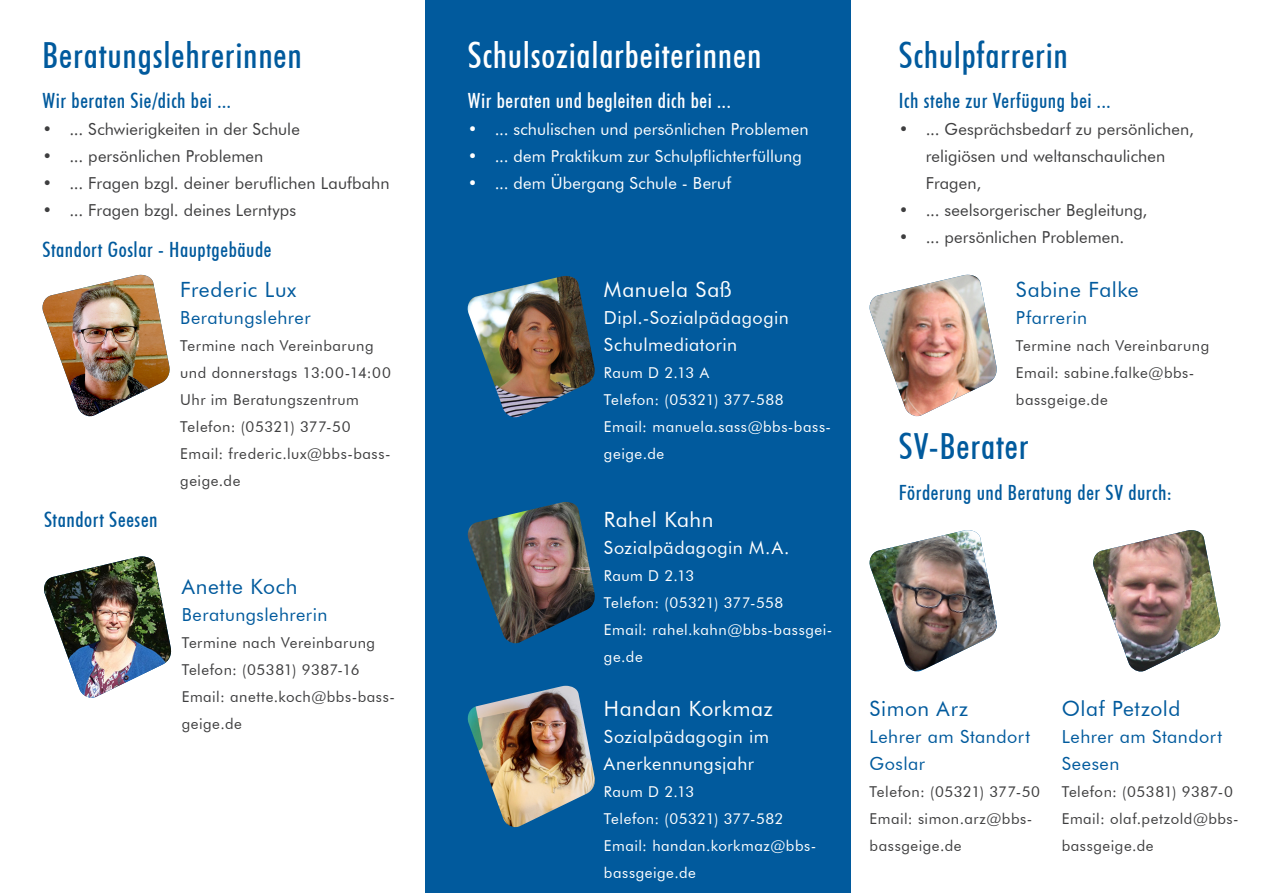
<style>
.page{position:relative;width:1263px;height:893px;background:#fff}
.page>*{position:absolute;margin:0;border:0;box-sizing:border-box;transform-origin:0 0}
.Bassgeige_Headline{font:500 condensed 36px "Futura BT";letter-spacing:.025em;color:#015a9d}
.Bassgeige_Headline-2{font:500 condensed 36px "Futura BT";letter-spacing:.02em;color:#fff}
.Bassgeige_Zwischenhead{font:500 condensed 21px "Futura BT";letter-spacing:.025em;color:#015a9d}
.Bassgeige_Zwischenhead-2{font:21px "Futura BT";letter-spacing:.025em;color:#015a9d}
.Bassgeige_Zwischenhead-3{font:500 condensed 21px "Futura BT";letter-spacing:.025em;color:#fff}
.Bassgeige_Zwischenhead-4{font:21px "Futura BT";letter-spacing:.025em;color:#fff}
.Bassgeige_Zwischenhead-5{font:18px "Futura BT";letter-spacing:.025em;color:#fff}
.Bassgeige_Zwischenhead-6{font:18px/27px "Futura BT";letter-spacing:.03em;color:#015a9d}
.t1{font:16.5px/27px "Futura BT";letter-spacing:.005em;color:#3e3e3f}
.t2{font:16.5px "Futura BT";letter-spacing:.005em;color:#fff}
.Bassgeige_Zwischenhead-7{font:15px/27px "Futura BT";letter-spacing:.035em;color:#3e3e3f}
.Bassgeige_Zwischenhead-8{font:15px/27px "Futura BT";letter-spacing:.035em;color:#fff}
</style>
<div class="page">
<div style="left:425px;top:0;width:425px;height:893px;background:#015a9d"></div>
<img style="left:42px;top:275px;width:128px;height:142px">
<img style="left:44px;top:556px;width:128px;height:142px">
<img style="left:869px;top:275px;width:128px;height:142px">
<img style="left:467px;top:276px;width:128px;height:142px">
<img style="left:467px;top:502px;width:128px;height:142px">
<img style="left:467px;top:686px;width:128px;height:142px">
<img style="left:869px;top:530px;width:128px;height:141px">
<img style="left:1093px;top:530px;width:128px;height:142px">
<p class="Bassgeige_Headline" style="left:43px;top:33px;width:261px">Beratungslehrerinnen</p>
<p class="Bassgeige_Headline-2" style="left:468px;top:33px;width:295px">Schulsozialarbeiterinnen</p>
<p class="Bassgeige_Headline" style="left:899px;top:33px;width:171px">Schulpfarrerin</p>
<p class="Bassgeige_Zwischenhead" style="left:43px;top:88px;width:190px">Wir beraten Sie/dich bei ...</p>
<p class="t1" style="left:43px;top:116px;width:259px">• ... Schwierigkeiten in der Schule</p>
<p class="t1" style="left:43px;top:143px;width:222px">• ... persönlichen Problemen</p>
<p class="t1" style="left:43px;top:170px;width:349px">• ... Fragen bzgl. deiner beruflichen Laufbahn</p>
<p class="t1" style="left:43px;top:197px;width:255px">• ... Fragen bzgl. deines Lerntyps</p>
<p class="Bassgeige_Zwischenhead" style="left:899px;top:88px;width:213px">Ich stehe zur Verfügung bei ...</p>
<p class="t1" style="left:926px;top:116px;width:270px;text-indent:-27px">• ... Gesprächsbedarf zu persönlichen, religiösen und weltanschaulichen<br>Fragen,</p>
<p class="t1" style="left:899px;top:197px;width:250px">• ... seelsorgerischer Begleitung,</p>
<p class="t1" style="left:899px;top:224px;width:227px">• ... persönlichen Problemen.</p>
<p class="Bassgeige_Zwischenhead-3" style="left:468px;top:88px;width:264px">Wir beraten und begleiten dich bei ...</p>
<p class="t2" style="left:468px;top:119px;width:342px">• ... schulischen und persönlichen Problemen</p>
<p class="t2" style="left:468px;top:146px;width:336px">• ... dem Praktikum zur Schulpflichterfüllung</p>
<p class="t2" style="left:468px;top:173px;width:265px">• ... dem Übergang Schule - Beruf</p>
<p class="Bassgeige_Zwischenhead" style="left:43px;top:236px;width:231px">Standort Goslar - Hauptgebäude</p>
<p class="Bassgeige_Zwischenhead" style="left:44px;top:506px;width:115px">Standort Seesen</p>
<p class="Bassgeige_Zwischenhead-2" style="left:180px;top:277px;width:118px">Frederic Lux</p>
<p class="Bassgeige_Zwischenhead-6" style="left:180px;top:304px;width:132px">Beratungslehrer</p>
<p class="Bassgeige_Zwischenhead-7" style="left:180px;top:332px;width:212px">Termine nach Vereinbarung und donnerstags 13:00-14:00<br>Uhr im Beratungszentrum</p>
<p class="Bassgeige_Zwischenhead-7" style="left:180px;top:413px;width:172px">Telefon: (05321) 377-50</p>
<p class="Bassgeige_Zwischenhead-7" style="left:180px;top:440px;width:212px">Email: frederic.lux@bbs-bass&shy;geige.de</p>
<p class="Bassgeige_Zwischenhead-2" style="left:182px;top:574px;width:117px">Anette Koch</p>
<p class="Bassgeige_Zwischenhead-6" style="left:182px;top:601px;width:147px">Beratungslehrerin</p>
<p class="Bassgeige_Zwischenhead-7" style="left:182px;top:629px;width:195px">Termine nach Vereinbarung</p>
<p class="Bassgeige_Zwischenhead-7" style="left:182px;top:656px;width:179px">Telefon: (05381) 9387-16</p>
<p class="Bassgeige_Zwischenhead-7" style="left:182px;top:683px;width:215px">Email: anette.koch@bbs-bass&shy;geige.de</p>
<p class="Bassgeige_Zwischenhead-4" style="left:604px;top:277px;width:129px">Manuela Saß</p>
<p class="Bassgeige_Zwischenhead-5" style="left:604px;top:307px;width:186px">Dipl.-Sozialpädagogin</p>
<p class="Bassgeige_Zwischenhead-5" style="left:604px;top:334px;width:135px">Schulmediatorin</p>
<p class="Bassgeige_Zwischenhead-8" style="left:604px;top:359px;width:107px">Raum D 2.13 A</p>
<p class="Bassgeige_Zwischenhead-8" style="left:604px;top:386px;width:181px">Telefon: (05321) 377-588</p>
<p class="Bassgeige_Zwischenhead-8" style="left:604px;top:413px;width:229px">Email: manuela.sass@bbs-bass&shy;geige.de</p>
<p class="Bassgeige_Zwischenhead-4" style="left:604px;top:506px;width:111px">Rahel Kahn</p>
<p class="Bassgeige_Zwischenhead-5" style="left:604px;top:536px;width:187px">Sozialpädagogin M.A.</p>
<p class="Bassgeige_Zwischenhead-8" style="left:604px;top:562px;width:92px">Raum D 2.13</p>
<p class="Bassgeige_Zwischenhead-8" style="left:604px;top:589px;width:181px">Telefon: (05321) 377-558</p>
<p class="Bassgeige_Zwischenhead-8" style="left:604px;top:616px;width:230px">Email: rahel.kahn@bbs-bassgei&shy;ge.de</p>
<p class="Bassgeige_Zwischenhead-4" style="left:604px;top:695px;width:170px">Handan Korkmaz</p>
<p class="Bassgeige_Zwischenhead-5" style="left:604px;top:725px;width:167px">Sozialpädagogin im</p>
<p class="Bassgeige_Zwischenhead-5" style="left:604px;top:752px;width:152px">Anerkennungsjahr</p>
<p class="Bassgeige_Zwischenhead-8" style="left:604px;top:778px;width:92px">Raum D 2.13</p>
<p class="Bassgeige_Zwischenhead-8" style="left:604px;top:805px;width:181px">Telefon: (05321) 377-582</p>
<p class="Bassgeige_Zwischenhead-8" style="left:604px;top:832px;width:214px">Email: handan.korkmaz@bbs&shy;bassgeige.de</p>
<p class="Bassgeige_Zwischenhead-2" style="left:1016px;top:277px;width:124px">Sabine Falke</p>
<p class="Bassgeige_Zwischenhead-6" style="left:1016px;top:304px;width:73px">Pfarrerin</p>
<p class="Bassgeige_Zwischenhead-7" style="left:1016px;top:332px;width:195px">Termine nach Vereinbarung</p>
<p class="Bassgeige_Zwischenhead-7" style="left:1016px;top:359px;width:180px">Email: sabine.falke@bbs&shy;bassgeige.de</p>
<p class="Bassgeige_Headline" style="left:899px;top:424px;width:131px">SV-Berater</p>
<p class="Bassgeige_Zwischenhead" style="left:899px;top:479px;width:275px">Förderung und Beratung der SV durch:</p>
<p class="Bassgeige_Zwischenhead-2" style="left:870px;top:695px;width:100px">Simon Arz</p>
<p class="Bassgeige_Zwischenhead-6" style="left:870px;top:722px;width:162px">Lehrer am Standort<br>Goslar</p>
<p class="Bassgeige_Zwischenhead-7" style="left:870px;top:778px;width:172px">Telefon: (05321) 377-50</p>
<p class="Bassgeige_Zwischenhead-7" style="left:870px;top:805px;width:164px">Email: simon.arz@bbs&shy;bassgeige.de</p>
<p class="Bassgeige_Zwischenhead-2" style="left:1062px;top:695px;width:120px">Olaf Petzold</p>
<p class="Bassgeige_Zwischenhead-6" style="left:1062px;top:722px;width:162px">Lehrer am Standort<br>Seesen</p>
<p class="Bassgeige_Zwischenhead-7" style="left:1062px;top:778px;width:173px">Telefon: (05381) 9387-0</p>
<p class="Bassgeige_Zwischenhead-7" style="left:1062px;top:805px;width:179px">Email: olaf.petzold@bbs&shy;bassgeige.de</p>
</div>
